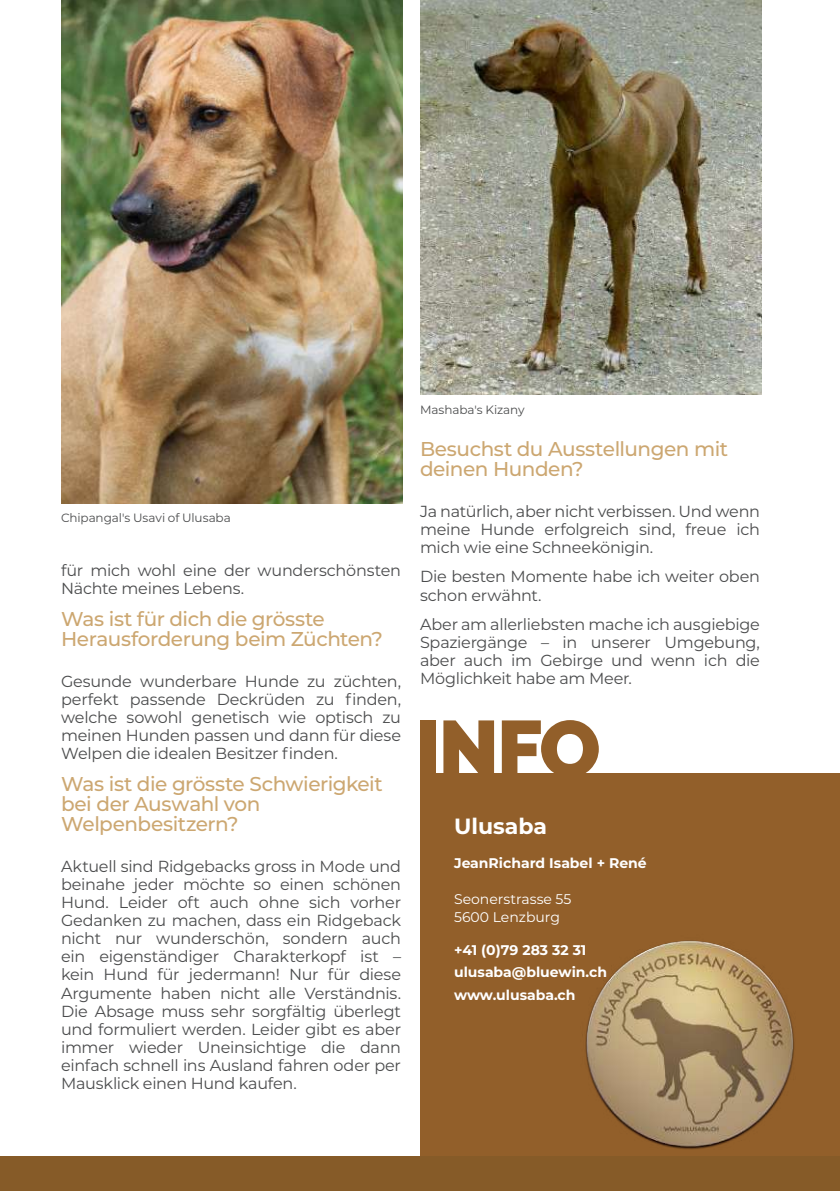
<style>
.page{position:relative;width:840px;height:1191px;background:#fff}
.page>*{position:absolute;margin:0;border:0;box-sizing:border-box;transform-origin:0 0}
.t1{font:900 80px "Raleway";color:#925f2a}
.t2{font:700 22px "Montserrat";color:#fff}
.t3{font:500 20px/20.2px "Montserrat";letter-spacing:-.025em;color:#cca771}
.t4{font:16px/18.2px "Montserrat";letter-spacing:-.015em;color:#4b4c4d;text-align:justify}
.t5{font:700 14px/22.6px "Montserrat";color:#fff}
.t6{font:14px/18px "Montserrat";color:#fff}
.t7{font:12px "Montserrat";letter-spacing:-.005em;color:#4b4c4d}
</style>
<div class="page">
<img style="left:420px;top:0;width:340px;height:394px">
<img style="left:61px;top:0;width:341px;height:503px">
<div style="left:420px;top:773px;width:419px;height:418px;background:#925f2a"></div>
<img style="left:559px;top:940px;width:264px;height:217px">
<div style="left:0;top:1157px;width:839px;height:34px;background:#865b28"></div>
<p class="t7" style="left:61px;top:509px;width:171px">Chipangal's Usavi of Ulusaba</p>
<p class="t4" style="left:61px;top:560px;width:341px">für mich wohl eine der wunderschönsten<br>Nächte meines Lebens.</p>
<p class="t3" style="left:61px;top:607px;width:323px">Was ist für dich die grösste<br>Herausforderung beim Züchten?</p>
<p class="t4" style="left:61px;top:671px;width:341px">Gesunde wunderbare Hunde zu züchten, perfekt passende Deckrüden zu finden, welche sowohl genetisch wie optisch zu meinen Hunden passen und dann für diese Welpen die idealen Besitzer finden.</p>
<p class="t3" style="left:61px;top:772px;width:323px">Was ist die grösste Schwierigkeit bei der Auswahl von<br>Welpenbesitzern?</p>
<p class="t4" style="left:61px;top:856px;width:341px">Aktuell sind Ridgebacks gross in Mode und beinahe jeder möchte so einen schönen Hund. Leider oft auch ohne sich vorher Gedanken zu machen, dass ein Ridgeback nicht nur wunderschön, sondern auch ein eigenständiger Charakterkopf ist – kein Hund für jedermann! Nur für diese Argumente haben nicht alle Verständnis.<br>Die Absage muss sehr sorgfältig überlegt und formuliert werden. Leider gibt es aber immer wieder Uneinsichtige die dann einfach schnell ins Ausland fahren oder per Mausklick einen Hund kaufen.</p>
<p class="t7" style="left:420px;top:401px;width:106px">Mashaba's Kizany</p>
<p class="t3" style="left:420px;top:438px;width:309px">Besuchst du Ausstellungen mit deinen Hunden?</p>
<p class="t4" style="left:420px;top:502px;width:341px">Ja natürlich, aber nicht verbissen. Und wenn meine Hunde erfolgreich sind, freue ich mich wie eine Schneekönigin.</p>
<p class="t4" style="left:420px;top:567px;width:341px">Die besten Momente habe ich weiter oben schon erwähnt.</p>
<p class="t4" style="left:420px;top:614px;width:341px">Aber am allerliebsten mache ich ausgiebige Spaziergänge – in unserer Umgebung, aber auch im Gebirge und wenn ich die Möglichkeit habe am Meer.</p>
<h1 class="t1" style="left:415px;top:702px;width:187px">INFO</h1>
<h2 class="t2" style="left:454px;top:810px;width:94px">Ulusaba</h2>
<p class="t5" style="left:454px;top:851px;width:194px">JeanRichard Isabel + René</p>
<p class="t6" style="left:454px;top:889px;width:119px">Seonerstrasse 55<br>5600 Lenzburg</p>
<p class="t5" style="left:454px;top:937px;width:154px">+41 (0)79 283 32 31 ulusaba@bluewin.ch www.ulusaba.ch</p>
</div>
